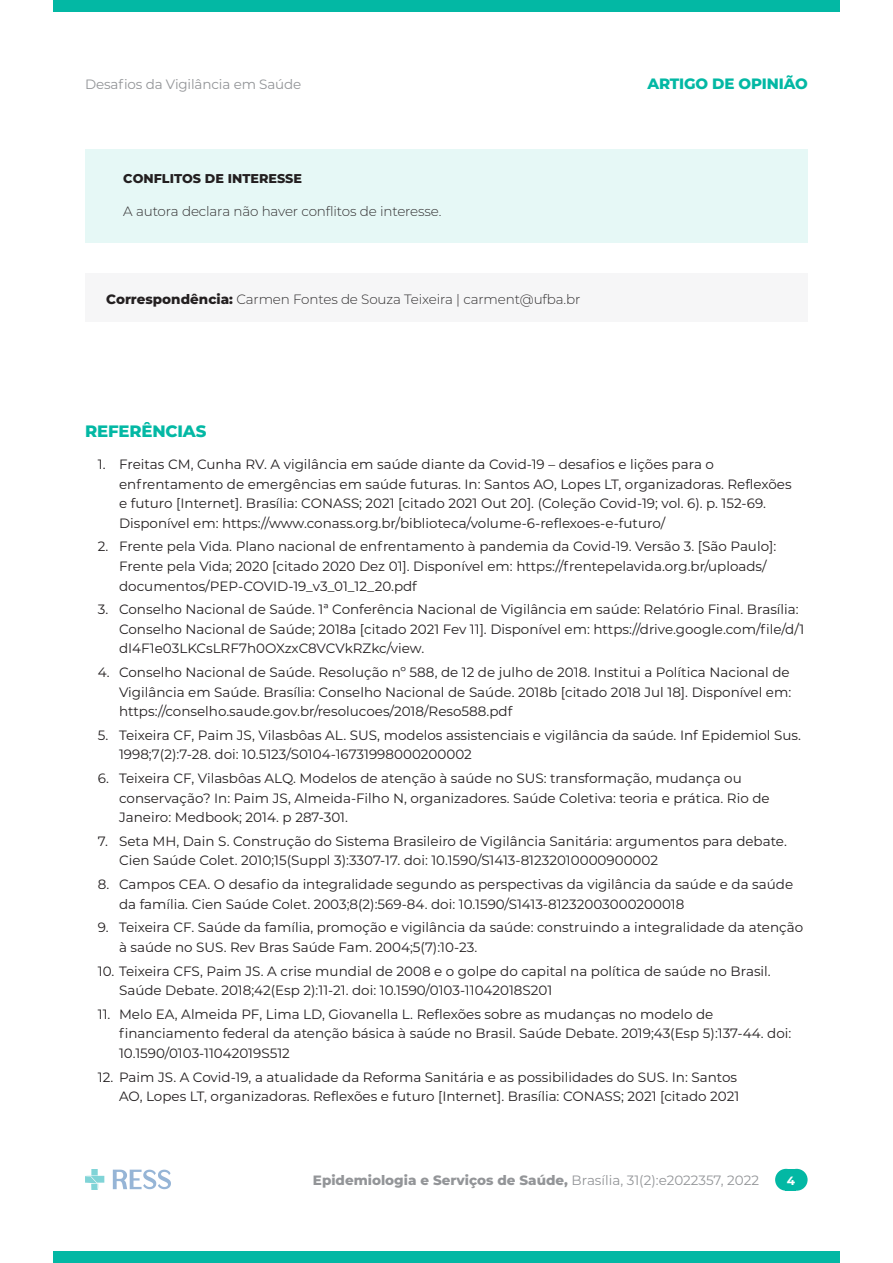
<style>
.page{position:relative;width:893px;height:1263px;background:#fff}
.page>*{position:absolute;margin:0;border:0;box-sizing:border-box;transform-origin:0 0}
.subtitulo{font:800 16.5px "Montserrat";letter-spacing:-.01em;color:#03b8a4}
.t1{font:800 15px "Montserrat";letter-spacing:-.01em;color:#03b8a4}
.t2{font:13.5px/19.5px "Montserrat";color:#231f20}
.nor_resumo{font:300 13.5px "Montserrat";letter-spacing:-.01em;color:#312f30}
.t3{font:800 13.5px "Montserrat";color:#939598}
.nor_quadrofinal{font:300 13.5px "Montserrat";letter-spacing:-.01em;color:#312f30}
.t4{font:13.5px "Montserrat";letter-spacing:-.01em;color:#939598}
.subtitulo_quadrofina{font:800 12.75px "Montserrat";color:#231f20}
.t5{font:700 12px "Montserrat";color:#fff}
.s1{font-weight:800;color:#231f20}
.s2{font-weight:400}
</style>
<div class="page">
<div style="left:53px;top:1251px;width:787px;height:12px;background:#03b8a4"></div>
<div style="left:53px;top:0;width:787px;height:11px;background:#03b8a4"></div>
<img style="left:85px;top:1170px;width:85px;height:20px">
<div style="left:775px;top:1169px;width:22px;height:22px;background:#03b8a4;border-radius:50%"></div>
<div style="left:786px;top:1169px;width:22px;height:22px;background:#03b8a4;border-radius:50%"></div>
<div style="left:786px;top:1169px;width:10px;height:22px;background:#03b8a4"></div>
<div style="left:85px;top:149px;width:723px;height:93px;background:#e6f8f6"></div>
<div style="left:85px;top:273px;width:723px;height:49px;background:#f6f6f7"></div>
<p class="t4" style="left:85px;top:75px;width:218px">Desafios da Vigilância em Saúde</p>
<p class="t1" style="left:647px;top:73px;width:162px">ARTIGO DE OPINIÃO</p>
<p class="subtitulo_quadrofina" style="left:123px;top:169px;width:180px">CONFLITOS DE INTERESSE</p>
<p class="nor_quadrofinal" style="left:123px;top:202px;width:320px">A autora declara não haver conflitos de interesse.</p>
<p class="nor_resumo" style="left:106px;top:290px;width:476px"><span class="s1">Correspondência:</span> Carmen Fontes de Souza Teixeira | carment@ufba.br</p>
<p class="subtitulo" style="left:85px;top:419px;width:123px">REFERÊNCIAS</p>
<p class="t2" style="left:119px;top:454px;width:674px;text-indent:-21px">1. Freitas CM, Cunha RV. A vigilância em saúde diante da Covid-19 – desafios e lições para o enfrentamento de emergências em saúde futuras. In: Santos AO, Lopes LT, organizadoras. Reflexões e futuro [Internet]. Brasília: CONASS; 2021 [citado 2021 Out 20]. (Coleção Covid-19; vol. 6). p. 152-69.<br>Disponível em: https://www.conass.org.br/biblioteca/volume-6-reflexoes-e-futuro/</p>
<p class="t2" style="left:119px;top:536px;width:659px;text-indent:-21px">2. Frente pela Vida. Plano nacional de enfrentamento à pandemia da Covid-19. Versão 3. [São Paulo]:<br>Frente pela Vida; 2020 [citado 2020 Dez 01]. Disponível em: https://frentepelavida.org.br/uploads/ documentos/PEP-COVID-19_v3_01_12_20.pdf</p>
<p class="t2" style="left:119px;top:599px;width:687px;text-indent:-21px">3. Conselho Nacional de Saúde. 1ª Conferência Nacional de Vigilância em saúde: Relatório Final. Brasília:<br>Conselho Nacional de Saúde; 2018a [citado 2021 Fev 11]. Disponível em: https://drive.google.com/file/d/1 dI4F1e03LKCsLRF7h0OXzxC8VCVkRZkc/view.</p>
<p class="t2" style="left:119px;top:662px;width:674px;text-align:justify;text-indent:-21px">4. Conselho Nacional de Saúde. Resolução nº 588, de 12 de julho de 2018. Institui a Política Nacional de Vigilância em Saúde. Brasília: Conselho Nacional de Saúde. 2018b [citado 2018 Jul 18]. Disponível em: https://conselho.saude.gov.br/resolucoes/2018/Reso588.pdf</p>
<p class="t2" style="left:119px;top:725px;width:683px;text-indent:-21px">5. Teixeira CF, Paim JS, Vilasbôas AL. SUS, modelos assistenciais e vigilância da saúde. Inf Epidemiol Sus.<br>1998;7(2):7-28. doi: 10.5123/S0104-16731998000200002</p>
<p class="t2" style="left:119px;top:768px;width:652px;text-indent:-21px">6. Teixeira CF, Vilasbôas ALQ. Modelos de atenção à saúde no SUS: transformação, mudança ou conservação? In: Paim JS, Almeida-Filho N, organizadores. Saúde Coletiva: teoria e prática. Rio de<br>Janeiro: Medbook; 2014. p 287-301.</p>
<p class="t2" style="left:119px;top:831px;width:669px;text-indent:-21px">7. Seta MH, Dain S. Construção do Sistema Brasileiro de Vigilância Sanitária: argumentos para debate.<br>Cien Saúde Colet. 2010;15(Suppl 3):3307-17. doi: 10.1590/S1413-81232010000900002</p>
<p class="t2" style="left:119px;top:874px;width:676px;text-indent:-21px">8. Campos CEA. O desafio da integralidade segundo as perspectivas da vigilância da saúde e da saúde da família. Cien Saúde Colet. 2003;8(2):569-84. doi: 10.1590/S1413-81232003000200018</p>
<p class="t2" style="left:119px;top:917px;width:686px;text-indent:-21px">9. Teixeira CF. Saúde da família, promoção e vigilância da saúde: construindo a integralidade da atenção à saúde no SUS. Rev Bras Saúde Fam. 2004;5(7):10-23.</p>
<p class="t2" style="left:119px;top:960px;width:653px;text-indent:-21px">10. Teixeira CFS, Paim JS. A crise mundial de 2008 e o golpe do capital na política de saúde no Brasil.<br>Saúde Debate. 2018;42(Esp 2):11-21. doi: 10.1590/0103-11042018S201</p>
<p class="t2" style="left:119px;top:1004px;width:674px;text-indent:-21px">11. Melo EA, Almeida PF, Lima LD, Giovanella L. Reflexões sobre as mudanças no modelo de financiamento federal da atenção básica à saúde no Brasil. Saúde Debate. 2019;43(Esp 5):137-44. doi:<br>10.1590/0103-11042019S512</p>
<p class="t2" style="left:98px;top:1066px;width:643px;text-align:right">12. Paim JS. A Covid-19, a atualidade da Reforma Sanitária e as possibilidades do SUS. In: Santos<br>AO, Lopes LT, organizadoras. Reflexões e futuro [Internet]. Brasília: CONASS; 2021 [citado 2021</p>
<p class="t3" style="left:313px;top:1170px;width:448px">Epidemiologia e Serviços de Saúde, <span class="s2">Brasília, 31(2):e2022357, 2022</span></p>
<p class="t5" style="left:787px;top:1172px;width:10px">4</p>
</div>
